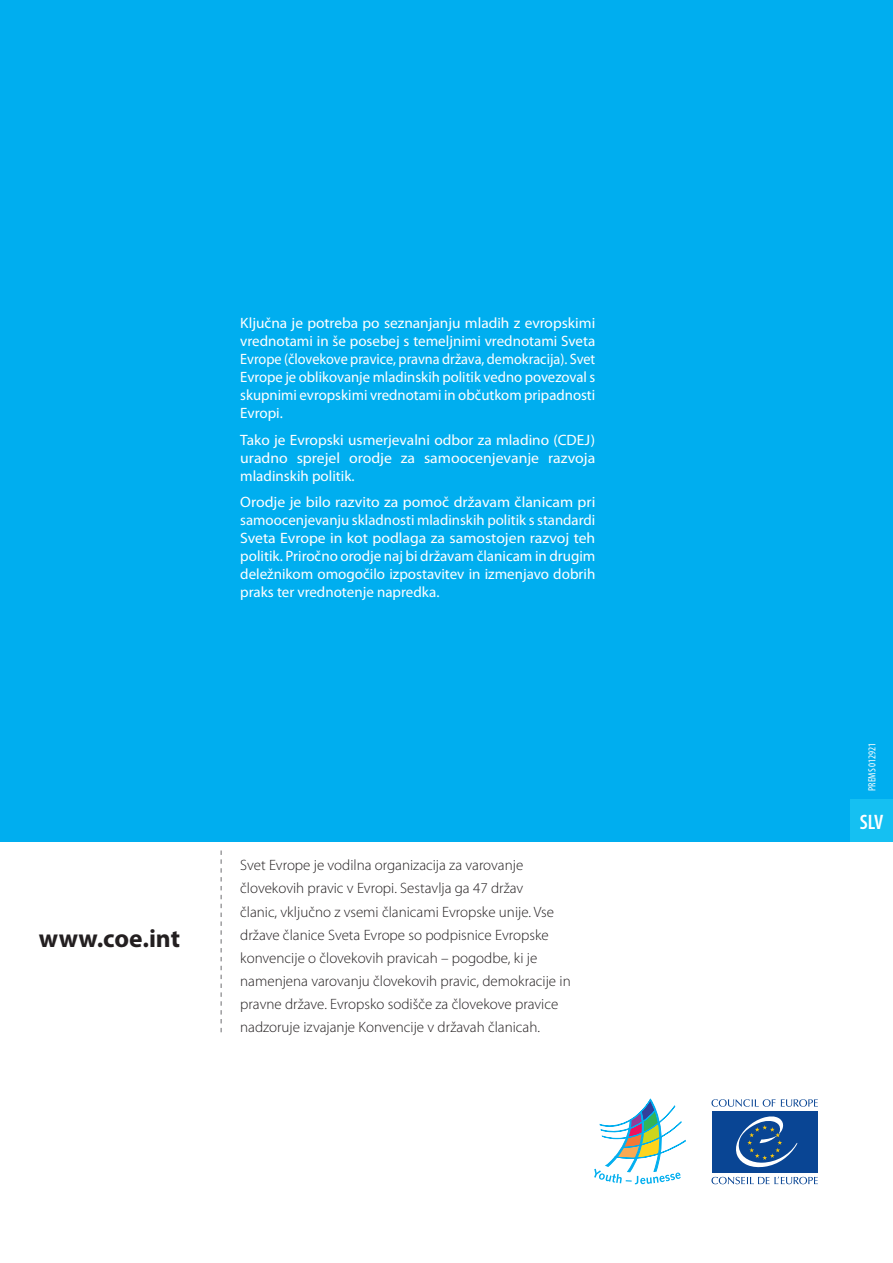
<style>
.page{position:relative;width:893px;height:1263px;background:#fff}
.page>*{position:absolute;margin:0;border:0;box-sizing:border-box;transform-origin:0 0}
.t1{font:700 25.5px "Myriad Pro";color:#231f20}
.t2{font:600 condensed 21px "Myriad Pro";color:#fff}
.t3{font:15px/18px "Myriad Pro";color:#fff;text-align:justify}
.t4{font:300 15px/23.1px "Myriad Pro";color:#231f20}
.t5{font:15px/18px "Myriad Pro";color:#fff;text-align:justify;scale:1.05 1}
.t6{font:condensed 10.5px "Myriad Pro";color:#fff}
</style>
<div class="page">
<div style="left:0;top:0;width:893px;height:842px;background:#00aeef"></div>
<svg style="left:221px;top:850px;width:1px;height:182px"></svg>
<svg style="left:594px;top:1099px;width:91px;height:85px"></svg>
<svg style="left:781px;top:1099px;width:37px;height:8px"></svg>
<svg style="left:711px;top:1099px;width:64px;height:8px"></svg>
<svg style="left:711px;top:1176px;width:107px;height:8px"></svg>
<div style="left:712px;top:1111px;width:105px;height:61px;background:#094594"></div>
<svg style="left:736px;top:1116px;width:62px;height:51px"></svg>
<div style="left:850px;top:799px;width:43px;height:43px;background:#15c0f2"></div>
<p class="t3" style="left:240px;top:314px;width:357px">Ključna je potreba po seznanjanju mladih z evropskimi vrednotami in še posebej s temeljnimi vrednotami Sveta Evrope (človekove pravice, pravna država, demokracija). Svet Evrope je oblikovanje mladinskih politik vedno povezoval s skupnimi evropskimi vrednotami in občutkom pripadnosti Evropi.</p>
<p class="t3" style="left:240px;top:430px;width:357px">Tako je Evropski usmerjevalni odbor za mladino (CDEJ) uradno sprejel orodje za samoocenjevanje razvoja mladinskih politik.</p>
<p class="t5" style="left:240px;top:493px;width:340px">Orodje je bilo razvito za pomoč državam članicam pri samoocenjevanju skladnosti mladinskih politik s standardi Sveta Evrope in kot podlaga za samostojen razvoj teh politik. Priročno orodje naj bi državam članicam in drugim deležnikom omogočilo izpostavitev in izmenjavo dobrih praks ter vrednotenje napredka.</p>
<h1 class="t1" style="left:39px;top:921px;width:143px">www.coe.int</h1>
<p class="t4" style="left:240px;top:853px;width:332px">Svet Evrope je vodilna organizacija za varovanje človekovih pravic v Evropi. Sestavlja ga 47 držav<br>članic, vključno z vsemi članicami Evropske unije. Vse države članice Sveta Evrope so podpisnice Evropske konvencije o človekovih pravicah – pogodbe, ki je namenjena varovanju človekovih pravic, demokracije in pravne države. Evropsko sodišče za človekove pravice nadzoruje izvajanje Konvencije v državah članicah.</p>
<p class="t6" style="left:865px;top:791px;width:50px;rotate:-90deg">PREMS 012921</p>
<h2 class="t2" style="left:860px;top:809px;width:25px">SLV</h2>
</div>
